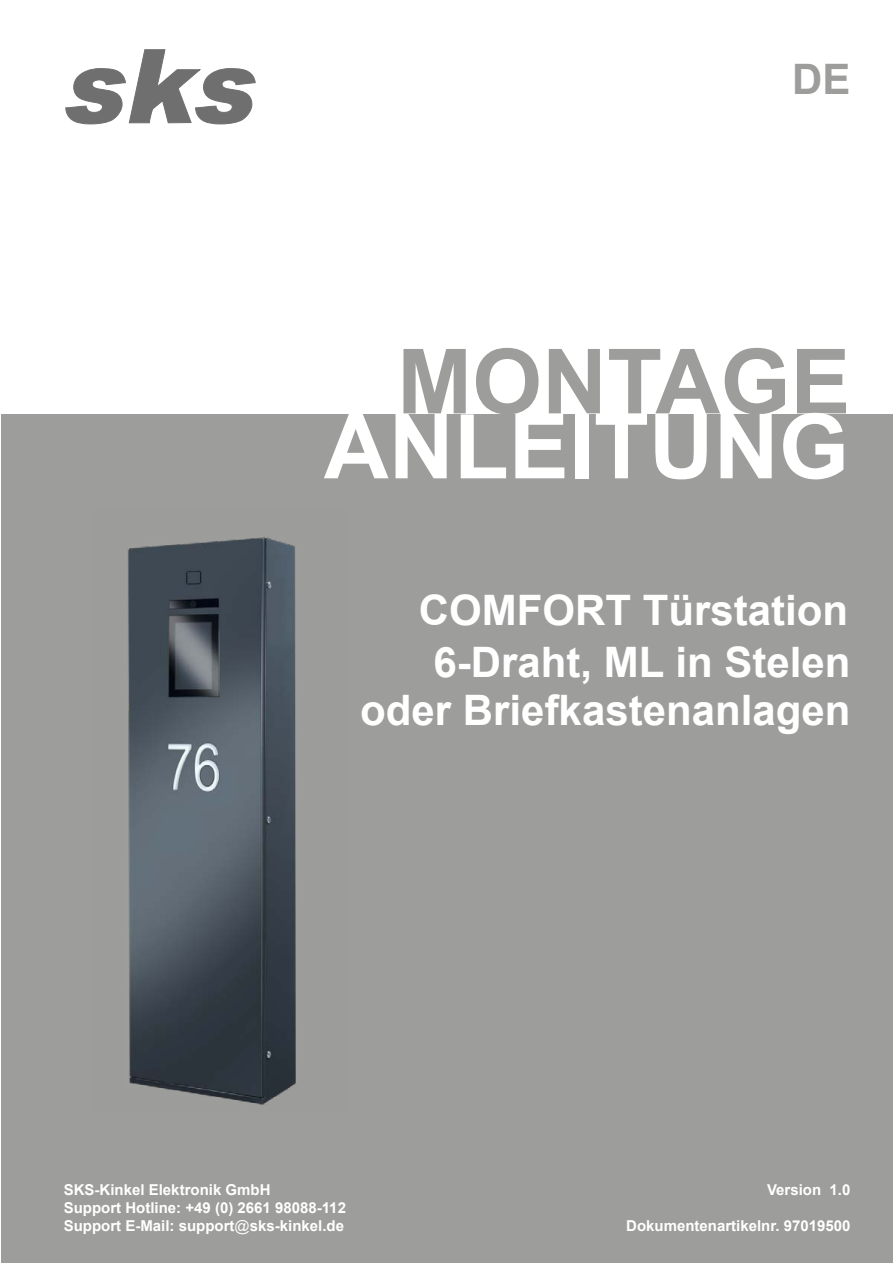
<style>
.page{position:relative;width:893px;height:1263px;background:#fff}
.page>*{position:absolute;margin:0;border:0;box-sizing:border-box;transform-origin:0 0}
.t1{font:700 90px "Arial";color:#fff}
.t2{font:700 90px "Arial";color:#9d9d9c}
.t3{font:700 42px/47.8px "Arial";color:#fff;text-align:right}
.t4{font:700 42px "Arial";color:#9d9d9c}
.t5{font:700 15px/18px "Arial";color:#fff}
.s1{font-weight:400}
</style>
<div class="page">
<div style="left:1px;top:414px;width:891px;height:848px;background:#9d9d9c"></div>
<svg style="left:65px;top:49px;width:191px;height:75px"></svg>
<img style="left:128px;top:537px;width:168px;height:568px">
<h2 class="t4" style="left:792px;top:50px;width:60px">DE</h2>
<h1 class="t2" style="left:397px;top:318px;width:455px">MONTAGE</h1>
<h1 class="t1" style="left:324px;top:383px;width:526px">ANLEITUNG</h1>
<h2 class="t3" style="left:419px;top:586px;width:431px">COMFORT Türstation</h2>
<h2 class="t3" style="left:360px;top:639px;width:492px">6-Draht, ML in Stelen oder Briefkastenanlagen</h2>
<p class="t5" style="left:64px;top:1181px;width:284px">SKS-Kinkel Elektronik GmbH<br>Support Hotline: +49 (0) 2661 98088-112<br>Support E-Mail: support<span class="s1">@</span>sks-kinkel.de</p>
<p class="t5" style="left:767px;top:1181px;width:85px">Version 1.0</p>
<p class="t5" style="left:626px;top:1217px;width:226px">Dokumentenartikelnr. 97019500</p>
</div>
